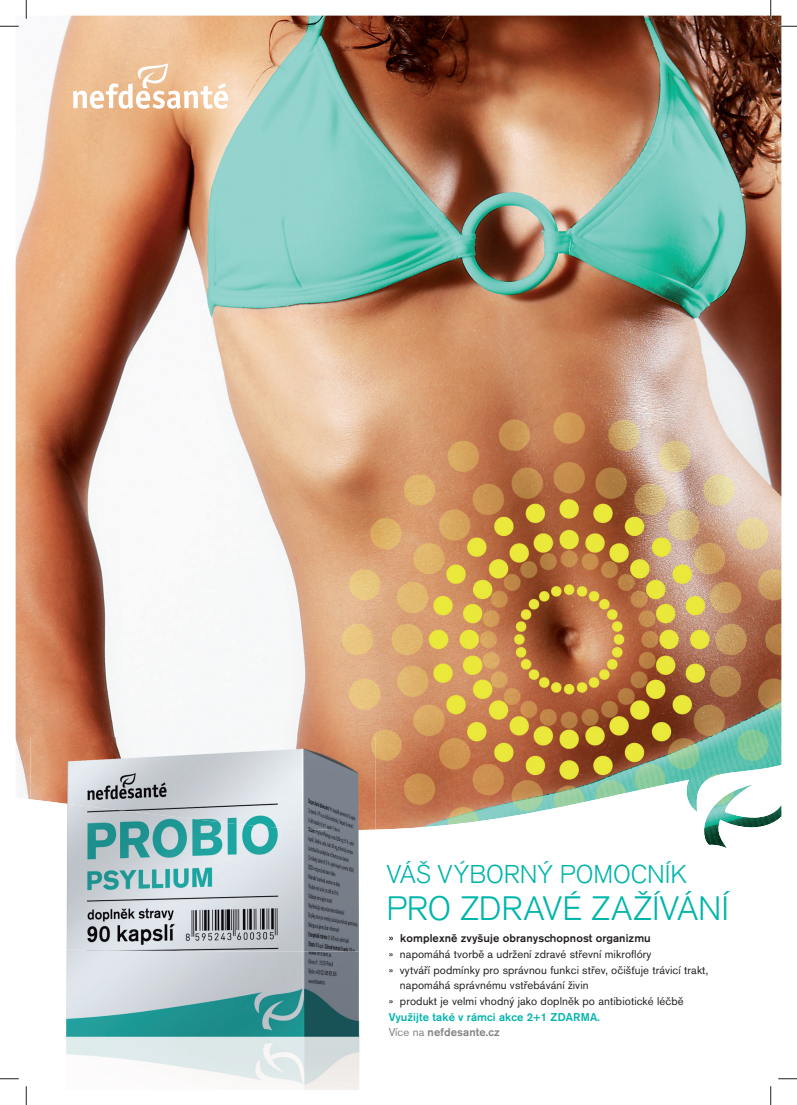
<style>
.page{position:relative;width:797px;height:1105px;background:#fff}
.page>*{position:absolute;margin:0;border:0;box-sizing:border-box;transform-origin:0 0}
.t1{font:300 33.62px "Akzidenz Grotesk BECE";color:#00b5ac}
.t2{font:300 25.5px "Akzidenz Grotesk BECE";color:#00b5ac}
.t3{font:11.25px "Akzidenz Grotesk BECE";letter-spacing:.01em;color:#231f20}
.t4{font:500 11.25px/15.6px "Akzidenz Grotesk BECE";letter-spacing:.01em;color:#00b5ac}
.t5{font:500 11.25px "Akzidenz Grotesk BECE";letter-spacing:.01em;color:#231f20}
.s1{font-weight:400;color:#808285}
.s2{color:#808285}
</style>
<div class="page">
<img style="left:16px;top:16px;width:765px;height:706px">
<svg style="left:16px;top:722px;width:765px;height:126px"></svg>
<svg style="left:73px;top:63px;width:155px;height:46px"></svg>
<img style="left:66px;top:952px;width:294px;height:137px">
<img style="left:31px;top:737px;width:344px;height:62px">
<img style="left:31px;top:799px;width:344px;height:153px">
<svg style="left:0;top:25px;width:19px;height:2px"></svg>
<svg style="left:778px;top:25px;width:19px;height:2px"></svg>
<svg style="left:0;top:1078px;width:19px;height:1px"></svg>
<svg style="left:778px;top:1078px;width:19px;height:1px"></svg>
<svg style="left:25px;top:0;width:2px;height:19px"></svg>
<svg style="left:25px;top:1086px;width:2px;height:19px"></svg>
<svg style="left:770px;top:0;width:1px;height:19px"></svg>
<svg style="left:770px;top:1086px;width:1px;height:19px"></svg>
<h2 class="t2" style="left:386px;top:864px;width:302px">VÁŠ VÝBORNÝ POMOCNÍK</h2>
<h1 class="t1" style="left:386px;top:896px;width:344px">PRO ZDRAVÉ ZAŽÍVÁNÍ</h1>
<p class="t5" style="left:389px;top:934px;width:264px">» komplexně zvyšuje obranyschopnost organizmu</p>
<p class="t3" style="left:389px;top:950px;width:264px">» napomáhá tvorbě a udržení zdravé střevní mikroflóry</p>
<p class="t3" style="left:389px;top:966px;width:321px">» vytváří podmínky pro správnou funkci střev, očišťuje trávicí trakt,</p>
<p class="t3" style="left:400px;top:981px;width:190px">napomáhá správnému vstřebávání živin</p>
<p class="t3" style="left:389px;top:997px;width:296px">» produkt je velmi vhodný jako doplněk po antibiotické léčbě</p>
<p class="t4" style="left:389px;top:1009px;width:213px">Využijte také v rámci akce 2+1 ZDARMA.<br><span class="s1">Více na</span> <span class="s2">nefdesante.cz</span></p>
</div>
